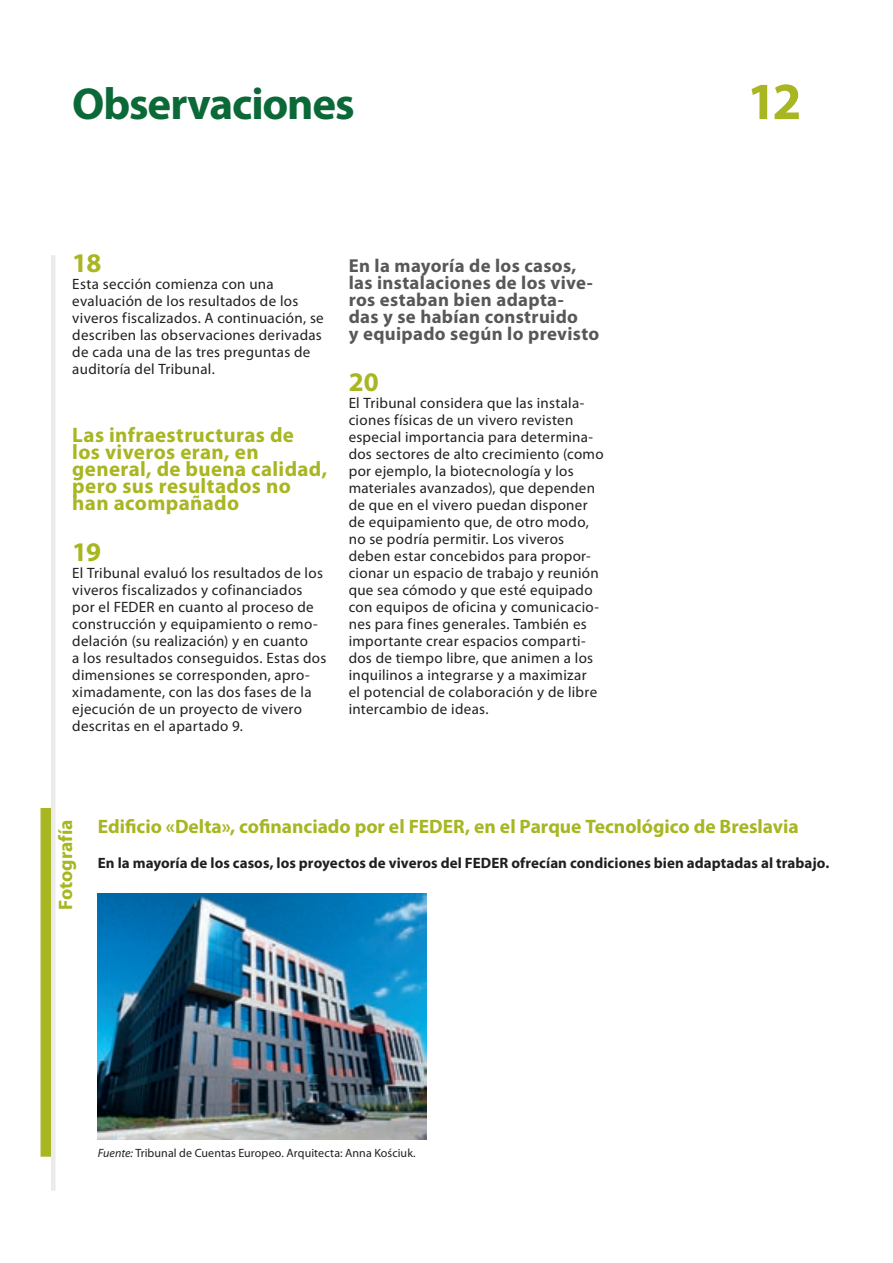
<style>
.page{position:relative;width:893px;height:1263px;background:#fff}
.page>*{position:absolute;margin:0;border:0;box-sizing:border-box;transform-origin:0 0}
.t1{font:700 52.5px "Myriad Pro";color:#a7b621}
.E_01_-_CHAP_TITRE_CH{font:700 45px "Myriad Pro";letter-spacing:-.025em;color:#0b6938}
.E_05_-_CHAP__1__TEXT{font:700 27px "Myriad Pro";color:#a7b621}
.E_02_-_CHAP__TITRE_C{font:700 21px/17px "Myriad Pro";letter-spacing:.015em;color:#a7b621}
.F_02_-_BOX_TITRE_COL{font:700 19.5px "Myriad Pro";color:#a7b621}
.F_01_-_GRAPHICS_NUME{font:700 19.5px "Myriad Pro";letter-spacing:-.005em;color:#a7b621}
.E_03_-_CHAP__TITRE_A{font:700 18.75px/17px "Myriad Pro";letter-spacing:.02em;color:#57585a}
.E_05_-_CHAP__1__TEXT-2{font:15px/17px "Myriad Pro";letter-spacing:.02em;color:#231f20}
.F_03_-_BOX_TITRE_COL{font:700 15px "Myriad Pro";letter-spacing:.005em;color:#231f20}
.F_07_-_SOURCE{font:12px "Myriad Pro";letter-spacing:.005em;color:#231f20}
.s1{font-style:italic}
</style>
<div class="page">
<div style="left:51px;top:255px;width:5px;height:936px;background:#ebebeb"></div>
<div style="left:41px;top:808px;width:10px;height:349px;background:#a7b621"></div>
<img style="left:98px;top:893px;width:329px;height:247px">
<p class="E_01_-_CHAP_TITRE_CH" style="left:72px;top:75px;width:284px">Observaciones</p>
<h1 class="t1" style="left:747px;top:67px;width:56px">12</h1>
<p class="E_05_-_CHAP__1__TEXT" style="left:72px;top:245px;width:31px">18</p>
<p class="E_05_-_CHAP__1__TEXT-2" style="left:72px;top:275px;width:253px">Esta sección comienza con una evaluación de los resultados de los viveros fiscalizados. A continuación, se describen las observaciones derivadas de cada una de las tres preguntas de auditoría del Tribunal.</p>
<p class="E_02_-_CHAP__TITRE_C" style="left:72px;top:426px;width:257px">Las infraestructuras de<br>los viveros eran, en general, de buena calidad, pero sus resultados no han acompañado</p>
<p class="E_05_-_CHAP__1__TEXT" style="left:72px;top:535px;width:30px">19</p>
<p class="E_05_-_CHAP__1__TEXT-2" style="left:72px;top:565px;width:256px">El Tribunal evaluó los resultados de los viveros fiscalizados y cofinanciados por el FEDER en cuanto al proceso de construcción y equipamiento o remo‑ delación (su realización) y en cuanto<br>a los resultados conseguidos. Estas dos dimensiones se corresponden, apro‑ ximadamente, con las dos fases de la ejecución de un proyecto de vivero descritas en el apartado 9.</p>
<p class="E_03_-_CHAP__TITRE_A" style="left:349px;top:257px;width:252px">En la mayoría de los casos, las instalaciones de los vive&shy;ros estaban bien adapta-<br>das y se habían construido<br>y equipado según lo previsto</p>
<p class="E_05_-_CHAP__1__TEXT" style="left:349px;top:364px;width:32px">20</p>
<p class="E_05_-_CHAP__1__TEXT-2" style="left:349px;top:394px;width:257px">El Tribunal considera que las instala‑ ciones físicas de un vivero revisten especial importancia para determina‑ dos sectores de alto crecimiento (como por ejemplo, la biotecnología y los materiales avanzados), que dependen de que en el vivero puedan disponer de equipamiento que, de otro modo, no se podría permitir. Los viveros deben estar concebidos para propor‑ cionar un espacio de trabajo y reunión que sea cómodo y que esté equipado con equipos de oficina y comunicacio‑ nes para fines generales. También es importante crear espacios comparti‑ dos de tiempo libre, que animen a los inquilinos a integrarse y a maximizar<br>el potencial de colaboración y de libre intercambio de ideas.</p>
<p class="F_01_-_GRAPHICS_NUME" style="left:53px;top:910px;width:92px;rotate:-90deg">Fotografía</p>
<p class="F_02_-_BOX_TITRE_COL" style="left:98px;top:814px;width:702px">Edificio «Delta», cofinanciado por el FEDER, en el Parque Tecnológico de Breslavia</p>
<p class="F_03_-_BOX_TITRE_COL" style="left:98px;top:853px;width:733px">En la mayoría de los casos, los proyectos de viveros del FEDER ofrecían condiciones bien adaptadas al trabajo.</p>
<p class="F_07_-_SOURCE" style="left:98px;top:1145px;width:319px"><span class="s1">Fuente:</span> Tribunal de Cuentas Europeo. Arquitecta: Anna Kościuk.</p>
</div>
